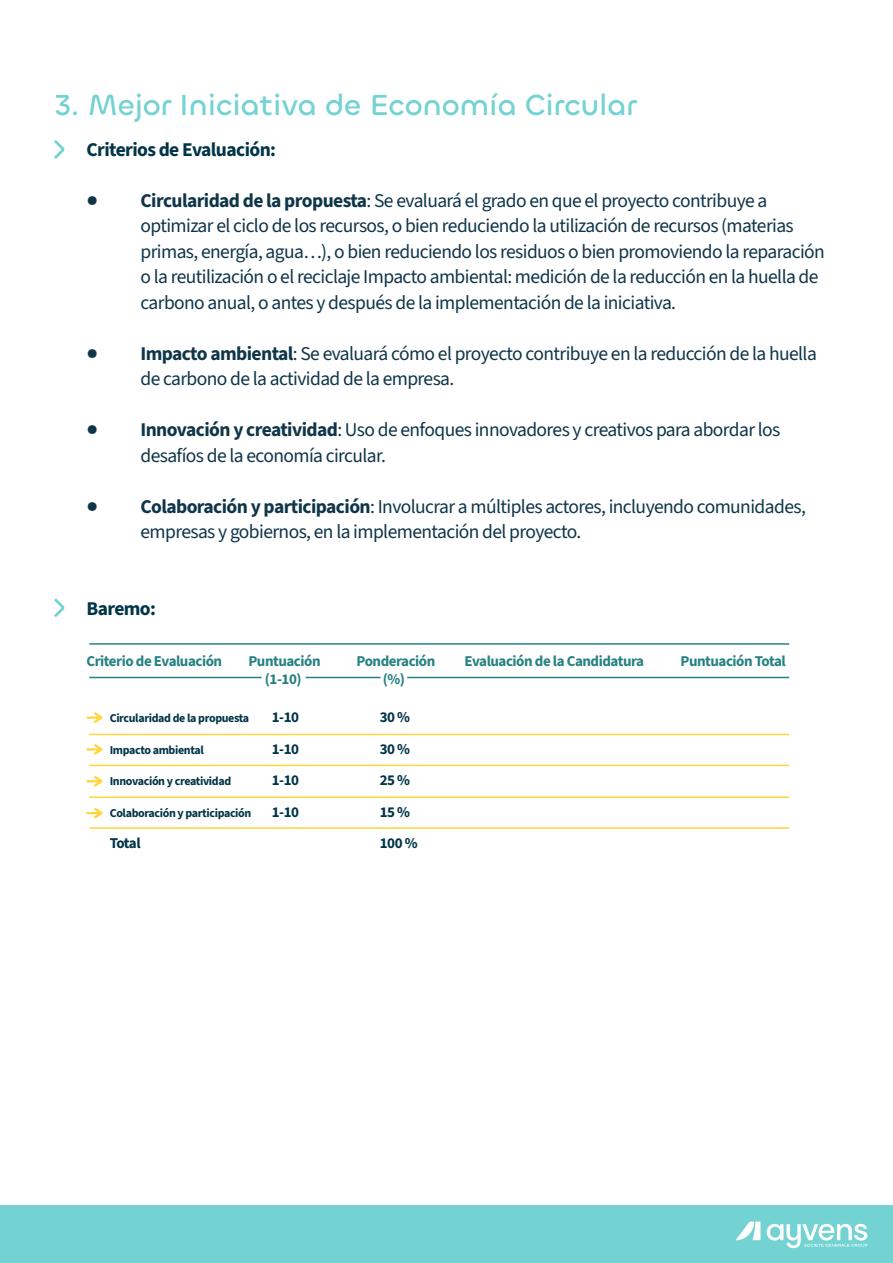
<style>
.page{position:relative;width:893px;height:1263px;background:#fff}
.page>*{position:absolute;margin:0;border:0;box-sizing:border-box;transform-origin:0 0}
.t1{font:500 30px "Chillax";color:#73d2d2}
.t2{font:19.5px "Source Sans 3";letter-spacing:-.03em;color:#0f3549}
.t3{font:700 19.5px "Source Sans 3";letter-spacing:-.03em;color:#003447}
.t4{font:700 15px "Source Sans 3";letter-spacing:-.03em;color:#268282}
.t5{font:700 15px "Source Sans 3";letter-spacing:-.03em;color:#003447}
.t6{font:700 12px "Source Sans 3";letter-spacing:-.03em;color:#003447}
.s1{font-weight:700}
</style>
<div class="page">
<svg style="left:54px;top:140px;width:11px;height:19px"></svg>
<svg style="left:54px;top:598px;width:11px;height:19px"></svg>
<svg style="left:86px;top:712px;width:17px;height:11px"></svg>
<svg style="left:86px;top:744px;width:17px;height:11px"></svg>
<svg style="left:86px;top:776px;width:17px;height:11px"></svg>
<svg style="left:86px;top:807px;width:17px;height:12px"></svg>
<hr style="left:89px;top:677px;width:172px;height:1px;background:#268282">
<hr style="left:306px;top:677px;width:75px;height:1px;background:#268282">
<hr style="left:407px;top:677px;width:382px;height:1px;background:#268282">
<hr style="left:89px;top:643px;width:700px;height:2px;background:#268282">
<hr style="left:89px;top:734px;width:700px;height:1px;background:#ffd63d">
<hr style="left:89px;top:765px;width:700px;height:1px;background:#ffd63d">
<hr style="left:89px;top:796px;width:700px;height:2px;background:#ffd63d">
<hr style="left:89px;top:827px;width:700px;height:2px;background:#ffd63d">
<div style="left:0;top:1205px;width:893px;height:58px;background:#73d2d2"></div>
<svg style="left:735px;top:1221px;width:132px;height:27px"></svg>
<p class="t1" style="left:54px;top:87px;width:584px">3. Mejor Iniciativa de Economía Circular</p>
<p class="t3" style="left:86px;top:136px;width:191px">Criterios de Evaluación:</p>
<p class="t2" style="left:86px;top:187px;width:682px">● <span class="s1">Circularidad de la propuesta</span>: Se evaluará el grado en que el proyecto contribuye a</p>
<p class="t2" style="left:140px;top:213px;width:655px">optimizar el ciclo de los recursos, o bien reduciendo la utilización de recursos (materias</p>
<p class="t2" style="left:140px;top:238px;width:686px">primas, energía, agua…), o bien reduciendo los residuos o bien promoviendo la reparación</p>
<p class="t2" style="left:140px;top:264px;width:680px">o la reutilización o el reciclaje Impacto ambiental: medición de la reducción en la huella de</p>
<p class="t2" style="left:140px;top:289px;width:537px">carbono anual, o antes y después de la implementación de la iniciativa.</p>
<p class="t2" style="left:86px;top:340px;width:732px">● <span class="s1">Impacto ambiental</span>: Se evaluará cómo el proyecto contribuye en la reducción de la huella</p>
<p class="t2" style="left:140px;top:366px;width:315px">de carbono de la actividad de la empresa.</p>
<p class="t2" style="left:86px;top:417px;width:695px">● <span class="s1">Innovación y creatividad</span>: Uso de enfoques innovadores y creativos para abordar los</p>
<p class="t2" style="left:140px;top:442px;width:247px">desafíos de la economía circular.</p>
<p class="t2" style="left:86px;top:493px;width:721px">● <span class="s1">Colaboración y participación</span>: Involucrar a múltiples actores, incluyendo comunidades,</p>
<p class="t2" style="left:140px;top:519px;width:442px">empresas y gobiernos, en la implementación del proyecto.</p>
<p class="t3" style="left:86px;top:595px;width:71px">Baremo:</p>
<p class="t4" style="left:86px;top:651px;width:137px">Criterio de Evaluación</p>
<p class="t4" style="left:248px;top:651px;width:74px">Puntuación</p>
<p class="t4" style="left:356px;top:651px;width:80px">Ponderación</p>
<p class="t4" style="left:464px;top:651px;width:181px">Evaluación de la Candidatura</p>
<p class="t4" style="left:680px;top:651px;width:107px">Puntuación Total</p>
<p class="t4" style="left:265px;top:669px;width:38px">(1-10)</p>
<p class="t4" style="left:383px;top:669px;width:24px">(%)</p>
<p class="t5" style="left:272px;top:707px;width:29px">1-10</p>
<p class="t5" style="left:380px;top:707px;width:32px">30 %</p>
<p class="t5" style="left:272px;top:739px;width:29px">1-10</p>
<p class="t5" style="left:380px;top:739px;width:32px">30 %</p>
<p class="t5" style="left:272px;top:770px;width:29px">1-10</p>
<p class="t5" style="left:380px;top:770px;width:32px">25 %</p>
<p class="t5" style="left:272px;top:802px;width:29px">1-10</p>
<p class="t5" style="left:380px;top:802px;width:32px">15 %</p>
<p class="t5" style="left:110px;top:833px;width:32px">Total</p>
<p class="t5" style="left:380px;top:833px;width:39px">100 %</p>
<p class="t6" style="left:110px;top:710px;width:141px">Circularidad de la propuesta</p>
<p class="t6" style="left:110px;top:742px;width:96px">Impacto ambiental</p>
<p class="t6" style="left:110px;top:773px;width:123px">Innovación y creatividad</p>
<p class="t6" style="left:110px;top:805px;width:143px">Colaboración y participación</p>
</div>
